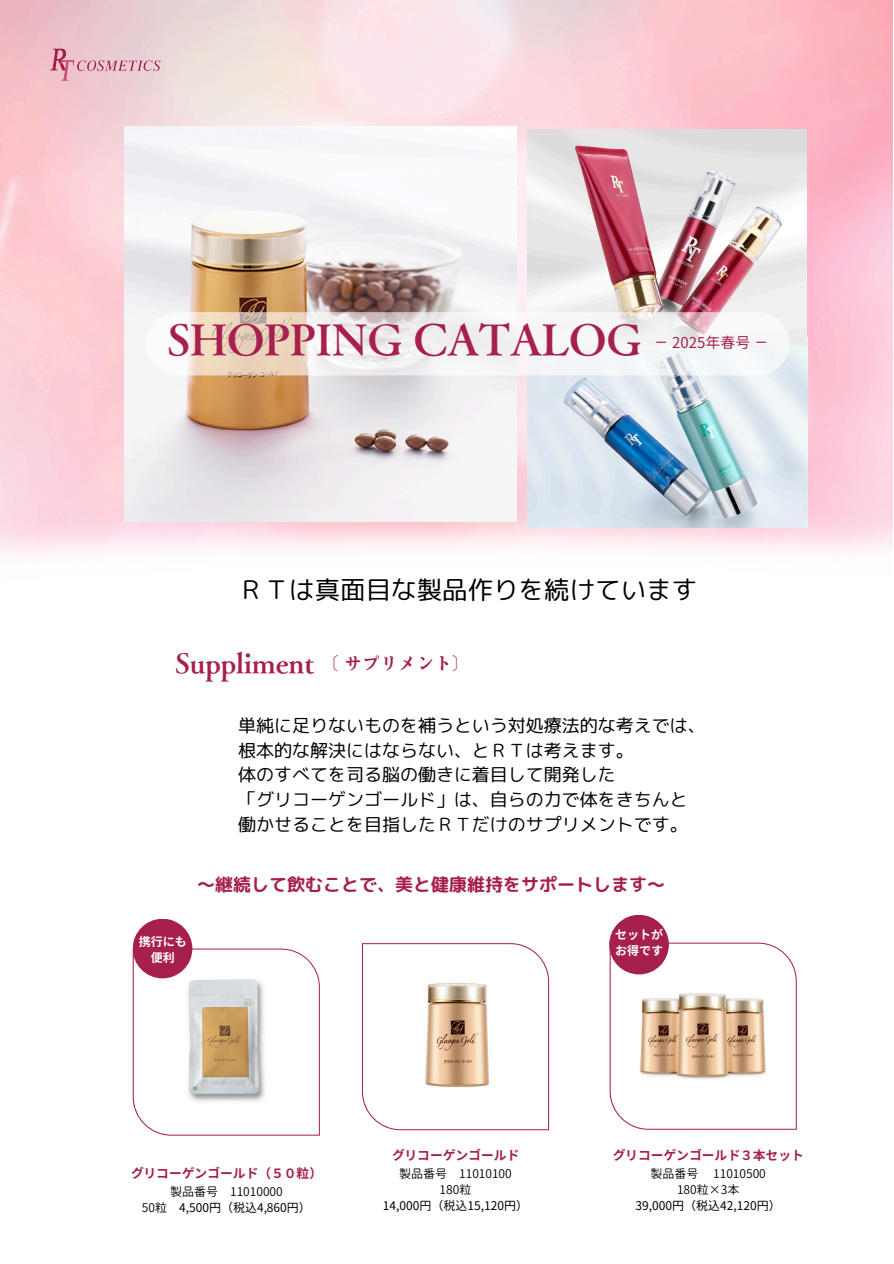
<style>
.page{position:relative;width:894px;height:1264px;background:#fff}
.page>*{position:absolute;margin:0;border:0;box-sizing:border-box;transform-origin:0 0}
.t1{font:42px "Canva Tsuku A Old Min Pr 6 N B";color:#a71f4c}
.t2{font:27px "Canva Tsuku A Old Min Pr 6 N B";color:#a71f4c}
.t3{font:25.5px "rounded mplus 1 p regular";color:#000}
.t4{font:18px/24.8px "rounded mplus 1 p regular";color:#000}
.t5{font:18px "rounded mplus 1 p bold";color:#a71f4c}
.t6{font:18px "Nud Motoya Mincho Std W6";color:#a71f4c}
.t7{font:15px "Gen Jyuu Gothic";color:#a71f4c}
.t8{font:12.75px "Gen Ei Gothic M B";color:#a71f4c}
.t9{font:12px "Gen Jyuu Gothic";color:#000}
.t10{font:12px "Gen Jyuu Gothic";color:#000}
.t11{font:700 12px "Noto Sans JP";color:#fff}
.s1{font-style:inherit}
</style>
<div class="page">
<img style="left:0;top:499px;width:892px;height:637px">
<img style="left:125px;top:126px;width:391px;height:395px">
<img style="left:527px;top:344px;width:279px;height:183px">
<img style="left:527px;top:129px;width:279px;height:215px">
<svg style="left:609px;top:942px;width:187px;height:187px"></svg>
<div style="left:609px;top:914px;width:59px;height:60px;background:#a71f4c;border-radius:50%"></div>
<svg style="left:133px;top:948px;width:187px;height:187px"></svg>
<div style="left:133px;top:918px;width:59px;height:60px;background:#a71f4c;border-radius:50%"></div>
<svg style="left:362px;top:943px;width:187px;height:187px"></svg>
<svg style="left:146px;top:312px;width:643px;height:63px;fill:#f3f3f3"></svg>
<img style="left:47px;top:45px;width:115px;height:38px">
<p class="t1" style="left:168px;top:318px;width:475px">SHOPPING CATALOG</p>
<p class="t7" style="left:653px;top:332px;width:116px">－ 2025年春号－</p>
<p class="t3" style="left:238px;top:572px;width:460px">ＲＴは真面目な製品作りを続けています</p>
<p class="t2" style="left:175px;top:649px;width:140px">Suppliment</p>
<p class="t6" style="left:320px;top:654px;width:151px">〔サプリメント〕</p>
<p class="t4" style="left:238px;top:712px;width:469px">単純に足りないものを補うという対処療法的な考えでは、根本的な解決にはならない、とＲＴは考えます。<br>体のすべてを司る脳の働きに着目して開発した<br>「グリコーゲンゴールド」は、自らの力で体をきちんと働かせることを目指したＲＴだけのサプリメントです。</p>
<p class="t5" style="left:197px;top:871px;width:469px">～継続して飲むことで、美と健康維持をサポートします～</p>
<h3 class="t11" style="left:139px;top:932px;width:49px">携行にも</h3>
<h5 class="t11" style="left:151px;top:948px;width:25px">便利</h5>
<p class="t11" style="left:615px;top:924px;width:49px">セットが</p>
<h1 class="t11" style="left:615px;top:940px;width:49px">お得です</h1>
<h4 class="t8" style="left:131px;top:1165px;width:193px">グリコーゲンゴールド（５０粒）</h4>
<h5 class="t10" style="left:170px;top:1183px;width:114px">製品番号　11010000</h5>
<p class="t9" style="left:142px;top:1199px;width:170px"><span class="s1">50粒　</span>4,500円（税込4,860円）</p>
<p class="t8" style="left:391px;top:1147px;width:129px">グリコーゲンゴールド</p>
<p class="t10" style="left:399px;top:1165px;width:114px">製品番号　11010100</p>
<p class="t10" style="left:439px;top:1181px;width:45px">180粒　</p>
<p class="t9" style="left:383px;top:1197px;width:147px">14,000円（税込15,120円）</p>
<h6 class="t8" style="left:612px;top:1147px;width:193px">グリコーゲンゴールド３本セット</h6>
<p class="t10" style="left:650px;top:1165px;width:117px">製品番号　 11010500</p>
<p class="t10" style="left:676px;top:1181px;width:76px">180粒×3本　</p>
<h2 class="t9" style="left:635px;top:1197px;width:147px">39,000円（税込42,120円）</h2>
</div>
